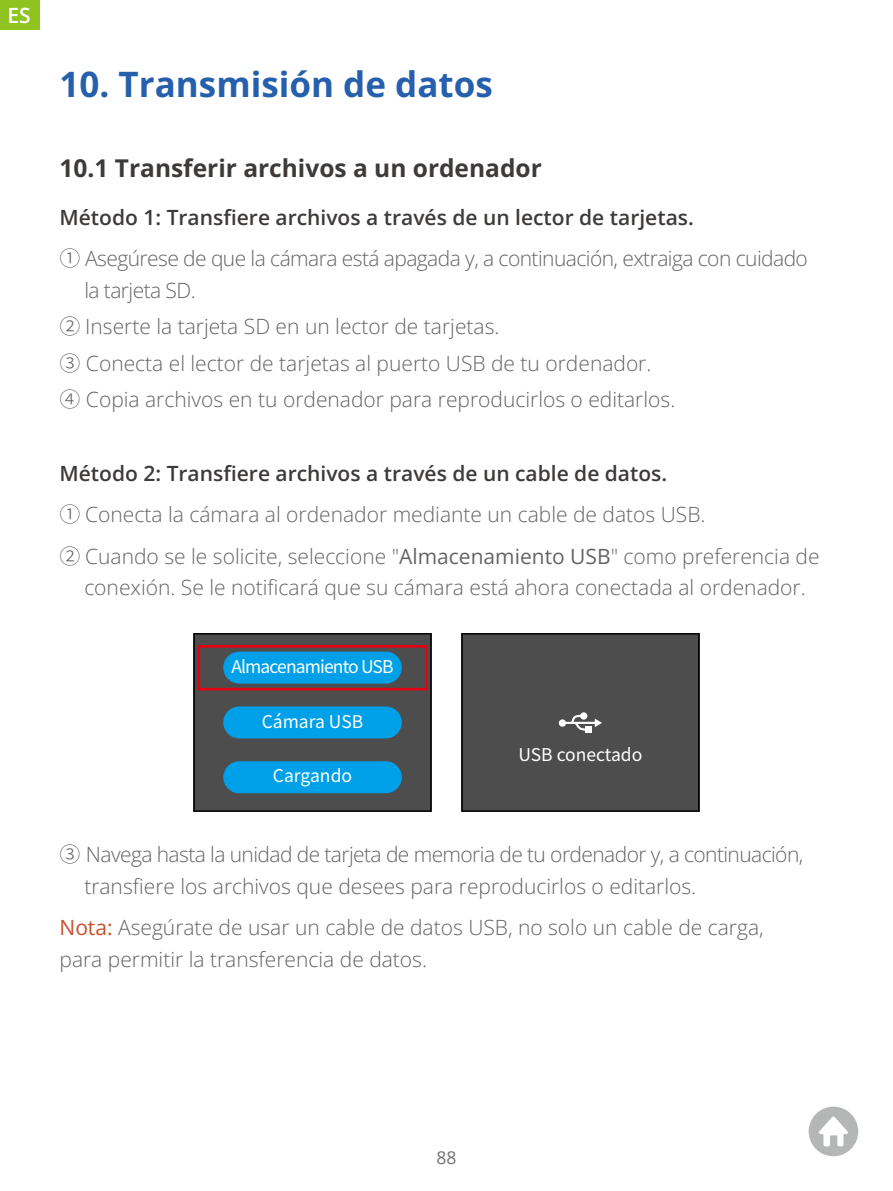
<style>
.page{position:relative;width:893px;height:1191px;background:#fff}
.page>*{position:absolute;margin:0;border:0;box-sizing:border-box;transform-origin:0 0}
.t1{font:700 35px "Open Sans";color:#2660ad}
.t2{font:700 24.5px "Open Sans";color:#3e3a39}
.t3{font:300 21px/36.4px "Open Sans";color:#656464}
.t4{font:300 21px/31.5px "Open Sans";letter-spacing:-.03em;color:#656464}
.t5{font:300 21px/41.3px "Open Sans";letter-spacing:-.025em;color:#656464}
.t6{font:600 21px "Open Sans";color:#fff}
.t7{font:17.5px "Noto Sans SC";letter-spacing:-.01em;color:#fff}
.t8{font:17.5px "Noto Sans SC";letter-spacing:-.05em;color:#fff}
.t9{font:17.5px "Open Sans";color:#727171}
.s1{font-weight:600;color:#3e3a39}
.s2{font-family:"Noto Sans SC"}
.s3{font-weight:400}
.s4{font-weight:400;color:#c84e2c}
</style>
<div class="page">
<div style="left:0;top:0;width:40px;height:30px;background:#8fc31f"></div>
<svg style="left:809px;top:1106px;width:49px;height:50px"></svg>
<div style="left:461px;top:633px;width:238px;height:178px;background:#4d4d4d"></div>
<div style="left:461px;top:633px;width:238px;height:178px;border:1px solid #000"></div>
<div style="left:559px;top:719px;width:7px;height:7px;background:#fff;border-radius:50%"></div>
<hr style="left:566px;top:722px;width:29px;height:2px;background:#fff">
<svg style="left:570px;top:712px;width:32px;height:20px"></svg>
<div style="left:193px;top:633px;width:239px;height:178px;background:#4d4d4d"></div>
<div style="left:193px;top:633px;width:239px;height:178px;border:1px solid #000"></div>
<div style="left:223px;top:651px;width:179px;height:32px;background:#00a0e9;border-radius:16px"></div>
<div style="left:223px;top:706px;width:179px;height:32px;background:#00a0e9;border-radius:16px"></div>
<div style="left:223px;top:761px;width:179px;height:32px;background:#00a0e9;border-radius:16px"></div>
<div style="left:198px;top:645px;width:230px;height:45px;border:3px solid #e60012"></div>
<p class="t6" style="left:8px;top:1px;width:25px">ES</p>
<h1 class="t1" style="left:60px;top:60px;width:435px">10. Transmisión de datos</h1>
<p class="t2" style="left:60px;top:151px;width:484px">10.1 Transferir archivos a un ordenador</p>
<p class="t5" style="left:60px;top:196px;width:750px"><span class="s1">Método 1: Transfiere archivos a través de un lector de tarjetas.<br></span><span class="s2">①</span> Asegúrese de que la cámara está apagada y, a continuación, extraiga con cuidado</p>
<p class="t3" style="left:60px;top:271px;width:617px;text-indent:25px">la tarjeta SD.<br><span class="s2">②</span> Inserte la tarjeta SD en un lector de tarjetas.<br><span class="s2">③</span> Conecta el lector de tarjetas al puerto USB de tu ordenador.<br><span class="s2">④</span> Copia archivos en tu ordenador para reproducirlos o editarlos.</p>
<p class="t3" style="left:60px;top:452px;width:762px;line-height:41.3px"><span class="s1">Método 2: Transfiere archivos a través de un cable de datos.<br></span><span class="s2">①</span> Conecta la cámara al ordenador mediante un cable de datos USB.<br><span class="s2">②</span> Cuando se le solicite, seleccione "<span class="s3">Almacenamiento USB</span>" como preferencia de</p>
<p class="t3" style="left:84px;top:569px;width:723px">conexión. Se le notificará que su cámara está ahora conectada al ordenador.</p>
<p class="t8" style="left:231px;top:656px;width:164px">Almacenamiento USB</p>
<p class="t7" style="left:262px;top:711px;width:103px">Cámara USB</p>
<p class="t7" style="left:273px;top:766px;width:81px">Cargando</p>
<p class="t7" style="left:518px;top:744px;width:125px">USB conectado</p>
<p class="t4" style="left:84px;top:838px;width:720px;text-indent:-25px"><span class="s2">③</span> Navega hasta la unidad de tarjeta de memoria de tu ordenador y, a continuación, transfiere los archivos que desees para reproducirlos o editarlos.</p>
<p class="t3" style="left:60px;top:911px;width:706px;line-height:31.5px"><span class="s4">Nota:</span> Asegúrate de usar un cable de datos USB, no solo un cable de carga, para permitir la transferencia de datos.</p>
<p class="t9" style="left:436px;top:1145px;width:22px">88</p>
</div>
